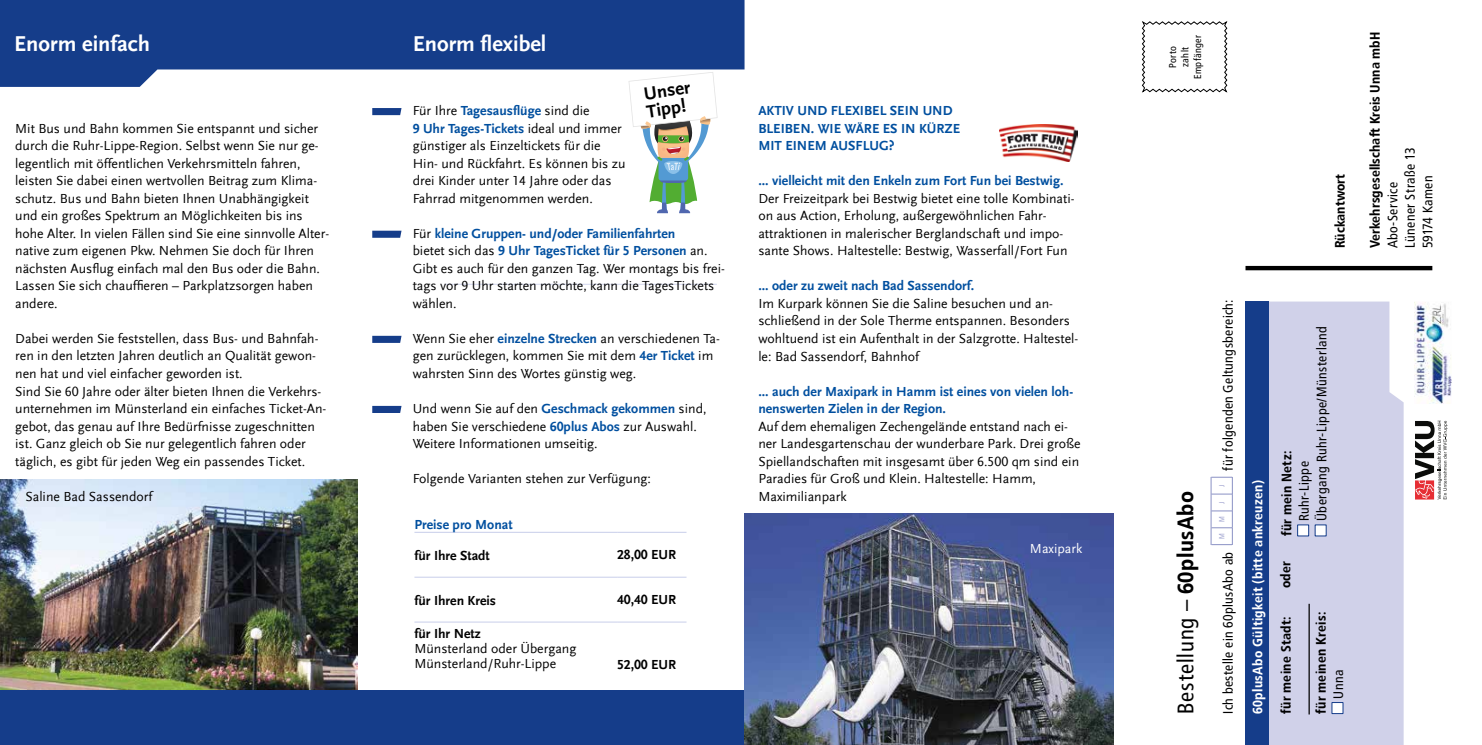
<style>
.page{position:relative;width:1482px;height:745px;background:#fff}
.page>*{position:absolute;margin:0;border:0;box-sizing:border-box;transform-origin:0 0}
.t1{font:700 22.5px "Scala Sans LF";color:#fff}
.t2{font:22.5px "Transit";color:#000}
.t3{font:700 18.75px "Scala Sans LF";color:#000}
.t4{font:13.75px/17.5px "Scala Sans LF";color:#000}
.t5{font:700 13.75px/17.5px "Scala Sans LF";color:#004f9f}
.t6{font:13.75px/17.5px "Transit";letter-spacing:-.005em;color:#000}
.t7{font:700 13.75px "Transit";letter-spacing:-.015em;color:#000}
.t8{font:700 13.75px "Scala Sans LF";color:#000}
.t9{font:700 13.75px "Transit";color:#fff}
.t10{font:13.75px "Scala Sans LF";color:#fff}
.t11{font:10px/12.5px "Transit";color:#000;text-align:center}
.t12{font:7.5px "Transit";color:#a1a5d0}
.s1{font-weight:700;color:#004f9f}
.s2{font-weight:700}
</style>
<div class="page">
<img style="left:0;top:479px;width:357px;height:210px">
<svg style="left:0;top:0;width:744px;height:87px;background:#36589a"></svg>
<hr style="left:445px;top:284px;width:271px;height:1px;background:#d3d7ee">
<div style="left:0;top:689px;width:744px;height:55px;background:#153d8a"></div>
<img style="left:744px;top:513px;width:369px;height:231px">
<svg style="left:628px;top:72px;width:89px;height:141px"></svg>
<img style="left:999px;top:124px;width:78px;height:37px">
<hr style="left:414px;top:531px;width:203px;height:1px;background:#c8ceea">
<hr style="left:414px;top:576px;width:203px;height:1px;background:#c8ceea">
<hr style="left:617px;top:531px;width:69px;height:1px;background:#c8ceea">
<hr style="left:617px;top:576px;width:69px;height:1px;background:#c8ceea">
<hr style="left:414px;top:621px;width:203px;height:1px;background:#c8ceea">
<hr style="left:617px;top:621px;width:69px;height:1px;background:#c8ceea">
<svg style="left:372px;top:108px;width:29px;height:7px"></svg>
<svg style="left:372px;top:230px;width:29px;height:8px"></svg>
<svg style="left:372px;top:335px;width:29px;height:8px"></svg>
<svg style="left:372px;top:405px;width:29px;height:8px"></svg>
<div style="left:1268px;top:301px;width:135px;height:443px;background:#d0d1e9"></div>
<hr style="left:1245px;top:266px;width:186px;height:4px;background:#000">
<div style="left:1245px;top:301px;width:23px;height:443px;background:#153d8a"></div>
<svg style="left:1331px;top:701px;width:12px;height:12px"></svg>
<svg style="left:1210px;top:476px;width:22px;height:69px"></svg>
<svg style="left:1297px;top:524px;width:11px;height:12px"></svg>
<svg style="left:1314px;top:524px;width:12px;height:12px"></svg>
<svg style="left:1142px;top:21px;width:85px;height:72px"></svg>
<img style="left:1414px;top:302px;width:37px;height:101px">
<svg style="left:1415px;top:420px;width:32px;height:79px"></svg>
<hr style="left:1308px;top:603px;width:1px;height:111px;background:#000">
<h1 class="t1" style="left:14px;top:31px;width:137px">Enorm einfach</h1>
<h1 class="t1" style="left:412px;top:31px;width:135px">Enorm flexibel</h1>
<p class="t4" style="left:15px;top:120px;width:315px">Mit Bus und Bahn kommen Sie entspannt und sicher durch die Ruhr-Lippe-Region. Selbst wenn Sie nur ge&shy;legentlich mit öffentlichen Verkehrsmitteln fahren, leisten Sie dabei einen wertvollen Beitrag zum Klima&shy;schutz. Bus und Bahn bieten Ihnen Unabhängigkeit und ein großes Spektrum an Möglichkeiten bis ins hohe Alter. In vielen Fällen sind Sie eine sinnvolle Alter&shy;native zum eigenen Pkw. Nehmen Sie doch für Ihren nächsten Ausflug einfach mal den Bus oder die Bahn.<br>Lassen Sie sich chauffieren – Parkplatzsorgen haben andere.</p>
<p class="t4" style="left:15px;top:330px;width:312px">Dabei werden Sie feststellen, dass Bus- und Bahnfah&shy;ren in den letzten Jahren deutlich an Qualität gewon&shy;nen hat und viel einfacher geworden ist.<br>Sind Sie 60 Jahre oder älter bieten Ihnen die Verkehrs&shy;unternehmen im Münsterland ein einfaches Ticket-An&shy;gebot, das genau auf Ihre Bedürfnisse zugeschnitten ist. Ganz gleich ob Sie nur gelegentlich fahren oder täglich, es gibt für jeden Weg ein passendes Ticket.</p>
<p class="t4" style="left:25px;top:487px;width:128px">Saline Bad Sassendorf</p>
<h2 class="t3" style="left:642px;top:83px;width:48px;rotate:-8deg">Unser</h2>
<p class="t4" style="left:412px;top:102px;width:178px">Für Ihre <span class="s1">Tagesausflüge</span> sind die</p>
<h2 class="t3" style="left:645px;top:101px;width:41px;rotate:-8deg">Tipp!</h2>
<p class="t4" style="left:412px;top:120px;width:214px"><span class="s1">9 Uhr Tages-Tickets</span> ideal und immer günstiger als Einzeltickets für die Hin- und Rückfahrt. Es können bis zu drei Kinder unter 14 Jahre oder das Fahrrad mitgenommen werden.</p>
<p class="t4" style="left:412px;top:225px;width:314px">Für <span class="s1">kleine Gruppen- und/oder Familienfahrten<br></span>bietet sich das <span class="s1">9 Uhr TagesTicket für 5 Personen</span> an.<br>Gibt es auch für den ganzen Tag. Wer montags bis frei&shy;tags vor 9 Uhr starten möchte, kann die TagesTickets wählen.</p>
<p class="t4" style="left:412px;top:330px;width:309px">Wenn Sie eher <span class="s1">einzelne Strecken</span> an verschiedenen Ta&shy;gen zurücklegen, kommen Sie mit dem <span class="s1">4er Ticket</span> im wahrsten Sinn des Wortes günstig weg.</p>
<p class="t4" style="left:412px;top:400px;width:295px">Und wenn Sie auf den <span class="s1">Geschmack gekommen</span> sind, haben Sie verschiedene <span class="s1">60plus Abos</span> zur Auswahl.<br>Weitere Informationen umseitig.</p>
<p class="t4" style="left:412px;top:470px;width:240px">Folgende Varianten stehen zur Verfügung:</p>
<p class="t5" style="left:414px;top:515px;width:100px">Preise pro Monat</p>
<p class="t8" style="left:414px;top:547px;width:77px">für Ihre Stadt</p>
<p class="t8" style="left:617px;top:546px;width:60px">28,00 EUR</p>
<p class="t8" style="left:414px;top:592px;width:83px">für Ihren Kreis</p>
<p class="t8" style="left:617px;top:591px;width:60px">40,40 EUR</p>
<p class="t8" style="left:414px;top:626px;width:68px">für Ihr Netz</p>
<p class="t4" style="left:414px;top:641px;width:163px;line-height:15px">Münsterland oder Übergang<br>Münsterland/Ruhr-Lippe</p>
<p class="t8" style="left:617px;top:656px;width:60px">52,00 EUR</p>
<p class="t5" style="left:758px;top:102px;width:203px">AKTIV UND FLEXIBEL SEIN UND<br>BLEIBEN. WIE WÄRE ES IN KÜRZE<br>MIT EINEM AUSFLUG?</p>
<p class="t5" style="left:758px;top:172px;width:306px">... vielleicht mit den Enkeln zum Fort Fun bei Bestwig.</p>
<p class="t4" style="left:758px;top:190px;width:318px">Der Freizeitpark bei Bestwig bietet eine tolle Kombinati&shy;on aus Action, Erholung, außergewöhnlichen Fahr&shy;attraktionen in malerischer Berglandschaft und impo&shy;sante Shows. Haltestelle: Bestwig, Wasserfall/Fort Fun</p>
<p class="t5" style="left:758px;top:277px;width:217px">... oder zu zweit nach Bad Sassendorf.</p>
<p class="t4" style="left:758px;top:295px;width:321px">Im Kurpark können Sie die Saline besuchen und an&shy;schließend in der Sole Therme entspannen. Besonders wohltuend ist ein Aufenthalt in der Salzgrotte. Haltestel&shy;le: Bad Sassendorf, Bahnhof</p>
<p class="t5" style="left:758px;top:382px;width:316px">... auch der Maxipark in Hamm ist eines von vielen loh&shy;nenswerten Zielen in der Region.</p>
<p class="t4" style="left:758px;top:417px;width:324px">Auf dem ehemaligen Zechengelände entstand nach ei&shy;ner Landesgartenschau der wunderbare Park. Drei große Spiellandschaften mit insgesamt über 6.500 qm sind ein Paradies für Groß und Klein. Haltestelle: Hamm, Maximilianpark</p>
<p class="t10" style="left:1029px;top:541px;width:54px">Maxipark</p>
<p class="t11" style="left:1166px;top:79px;width:46px;rotate:-90deg">Porto zahlt<br>Empfänger</p>
<p class="t7" style="left:1331px;top:248px;width:76px;rotate:-90deg">Rückantwort</p>
<h1 class="t2" style="left:1172px;top:713px;width:225px;rotate:-90deg">Bestellung – <span class="s2">60plusAbo</span></h1>
<p class="t6" style="left:1219px;top:470px;width:173px;rotate:-90deg">für folgenden Geltungsbereich:</p>
<p class="t12" style="left:1217px;top:486px;width:4px;rotate:-90deg">J</p>
<p class="t12" style="left:1217px;top:503px;width:4px;rotate:-90deg">J</p>
<p class="t12" style="left:1217px;top:522px;width:8px;rotate:-90deg">M</p>
<p class="t12" style="left:1217px;top:539px;width:8px;rotate:-90deg">M</p>
<p class="t6" style="left:1219px;top:713px;width:164px;rotate:-90deg">Ich bestelle ein 60plusAbo ab</p>
<p class="t9" style="left:1249px;top:713px;width:235px;rotate:-90deg">60plusAbo Gültigkeit (bitte ankreuzen)</p>
<p class="t6" style="left:1295px;top:521px;width:197px;rotate:-90deg">Ruhr-Lippe<br>Übergang Ruhr-Lippe/Münsterland</p>
<p class="t7" style="left:1278px;top:536px;width:87px;rotate:-90deg">für mein Netz:</p>
<p class="t7" style="left:1277px;top:588px;width:29px;rotate:-90deg">oder</p>
<p class="t7" style="left:1277px;top:713px;width:99px;rotate:-90deg">für meine Stadt:</p>
<p class="t7" style="left:1312px;top:713px;width:104px;rotate:-90deg">für meinen Kreis:</p>
<p class="t6" style="left:1329px;top:698px;width:31px;rotate:-90deg">Unna</p>
<p class="t7" style="left:1366px;top:248px;width:218px;rotate:-90deg">Verkehrsgesellschaft Kreis Unna mbH</p>
<p class="t6" style="left:1383px;top:248px;width:102px;rotate:-90deg">Abo-Service<br>Lünener Straße 13<br>59174 Kamen</p>
</div>
